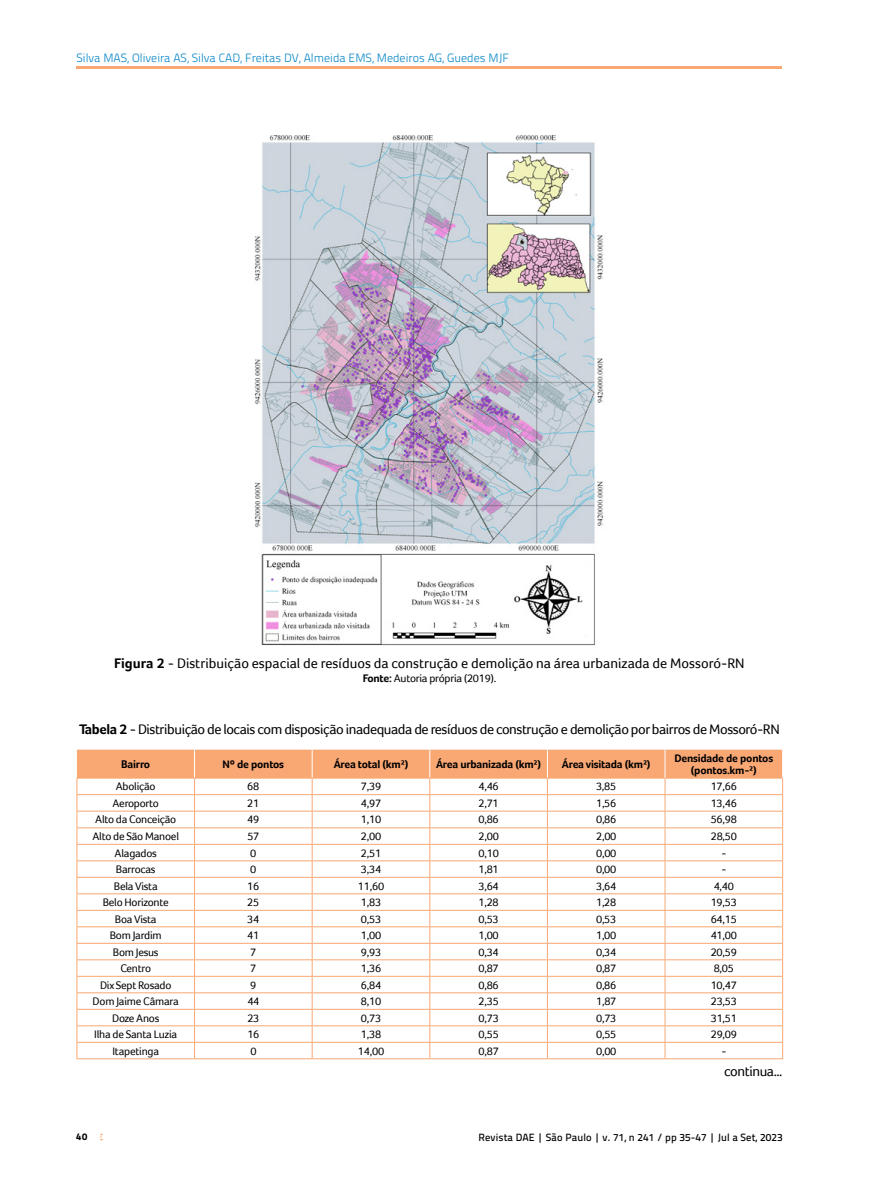
<style>
.page{position:relative;width:893px;height:1191px;background:#fff}
.page>*{position:absolute;margin:0;border:0;box-sizing:border-box;transform-origin:0 0}
.t1{font:14.25px "Foco";letter-spacing:-.03em;color:#000}
.t2{font:14.25px "Foco";color:#000}
.t3{font:300 12px "Titillium Text 22 L";color:#0083c6}
.t4{font:11.25px "Foco";letter-spacing:-.02em;color:#000}
.t5{font:700 11.25px/12px "Foco";letter-spacing:-.02em;color:#000;text-align:center}
.t6{font:500 10.5px "Titillium Text 22 L";letter-spacing:.01em;color:#000}
.t7{font:800 9.75px "Titillium Text 22 L";color:#000}
.s1{font-weight:700}
</style>
<div class="page">
<img style="left:254px;top:135px;width:349px;height:511px">
<hr style="left:430px;top:1058px;width:117px;height:1px;background:#f9a773">
<hr style="left:77px;top:1058px;width:118px;height:1px;background:#f9a773">
<hr style="left:195px;top:1058px;width:117px;height:1px;background:#f9a773">
<hr style="left:312px;top:1058px;width:118px;height:1px;background:#f9a773">
<hr style="left:547px;top:1058px;width:118px;height:1px;background:#f9a773">
<hr style="left:665px;top:1058px;width:118px;height:1px;background:#f9a773">
<svg style="left:77px;top:749px;width:706px;height:309px"></svg>
<hr style="left:77px;top:66px;width:705px;height:3px;background:#f9a773">
<p class="t3" style="left:77px;top:49px;width:434px">Silva MAS, Oliveira AS, Silva CAD, Freitas DV, Almeida EMS, Medeiros AG, Guedes MJF</p>
<p class="t2" style="left:114px;top:655px;width:632px"><span class="s1">Figura 2</span> - Distribuição espacial de resíduos da construção e demolição na área urbanizada de Mossoró-RN</p>
<p class="t4" style="left:363px;top:671px;width:135px"><span class="s1">Fonte:</span> Autoria própria (2019).</p>
<p class="t1" style="left:79px;top:721px;width:702px"><span class="s1">Tabela 2</span> - Distribuição de locais com disposição inadequada de resíduos de construção e demolição por bairros de Mossoró-RN</p>
<p class="t5" style="left:121px;top:758px;width:30px">Bairro</p>
<p class="t5" style="left:223px;top:758px;width:63px">Nº de pontos</p>
<p class="t5" style="left:334px;top:758px;width:76px">Área total (km²)</p>
<p class="t5" style="left:436px;top:758px;width:107px">Área urbanizada (km²)</p>
<p class="t5" style="left:562px;top:758px;width:90px">Área visitada (km²)</p>
<p class="t5" style="left:674px;top:752px;width:100px">Densidade de pontos (pontos.km-²)</p>
<p class="t4" style="left:116px;top:780px;width:41px">Abolição</p>
<p class="t4" style="left:247px;top:780px;width:14px">68</p>
<p class="t4" style="left:361px;top:780px;width:22px">7,39</p>
<p class="t4" style="left:478px;top:780px;width:22px">4,46</p>
<p class="t4" style="left:596px;top:780px;width:22px">3,85</p>
<p class="t4" style="left:711px;top:780px;width:28px">17,66</p>
<p class="t4" style="left:113px;top:796px;width:48px">Aeroporto</p>
<p class="t4" style="left:247px;top:796px;width:14px">21</p>
<p class="t4" style="left:361px;top:796px;width:22px">4,97</p>
<p class="t4" style="left:478px;top:796px;width:22px">2,71</p>
<p class="t4" style="left:596px;top:796px;width:22px">1,56</p>
<p class="t4" style="left:711px;top:796px;width:28px">13,46</p>
<p class="t4" style="left:95px;top:813px;width:83px">Alto da Conceição</p>
<p class="t4" style="left:247px;top:813px;width:14px">49</p>
<p class="t4" style="left:361px;top:813px;width:22px">1,10</p>
<p class="t4" style="left:478px;top:813px;width:22px">0,86</p>
<p class="t4" style="left:596px;top:813px;width:22px">0,86</p>
<p class="t4" style="left:711px;top:813px;width:28px">56,98</p>
<p class="t4" style="left:93px;top:829px;width:88px">Alto de São Manoel</p>
<p class="t4" style="left:247px;top:829px;width:14px">57</p>
<p class="t4" style="left:361px;top:829px;width:22px">2,00</p>
<p class="t4" style="left:478px;top:829px;width:22px">2,00</p>
<p class="t4" style="left:596px;top:829px;width:22px">2,00</p>
<p class="t4" style="left:711px;top:829px;width:28px">28,50</p>
<p class="t4" style="left:115px;top:846px;width:44px">Alagados</p>
<p class="t4" style="left:250px;top:846px;width:8px">0</p>
<p class="t4" style="left:361px;top:846px;width:22px">2,51</p>
<p class="t4" style="left:478px;top:846px;width:22px">0,10</p>
<p class="t4" style="left:596px;top:846px;width:22px">0,00</p>
<p class="t4" style="left:721px;top:846px;width:6px">-</p>
<p class="t4" style="left:116px;top:862px;width:41px">Barrocas</p>
<p class="t4" style="left:250px;top:862px;width:8px">0</p>
<p class="t4" style="left:361px;top:862px;width:22px">3,34</p>
<p class="t4" style="left:478px;top:862px;width:22px">1,81</p>
<p class="t4" style="left:596px;top:862px;width:22px">0,00</p>
<p class="t4" style="left:721px;top:862px;width:6px">-</p>
<p class="t4" style="left:114px;top:879px;width:45px">Bela Vista</p>
<p class="t4" style="left:247px;top:879px;width:14px">16</p>
<p class="t4" style="left:358px;top:879px;width:28px">11,60</p>
<p class="t4" style="left:478px;top:879px;width:22px">3,64</p>
<p class="t4" style="left:596px;top:879px;width:22px">3,64</p>
<p class="t4" style="left:714px;top:879px;width:22px">4,40</p>
<p class="t4" style="left:103px;top:895px;width:67px">Belo Horizonte</p>
<p class="t4" style="left:247px;top:895px;width:14px">25</p>
<p class="t4" style="left:361px;top:895px;width:22px">1,83</p>
<p class="t4" style="left:478px;top:895px;width:22px">1,28</p>
<p class="t4" style="left:596px;top:895px;width:22px">1,28</p>
<p class="t4" style="left:711px;top:895px;width:28px">19,53</p>
<p class="t4" style="left:115px;top:912px;width:43px">Boa Vista</p>
<p class="t4" style="left:247px;top:912px;width:14px">34</p>
<p class="t4" style="left:361px;top:912px;width:22px">0,53</p>
<p class="t4" style="left:478px;top:912px;width:22px">0,53</p>
<p class="t4" style="left:596px;top:912px;width:22px">0,53</p>
<p class="t4" style="left:711px;top:912px;width:28px">64,15</p>
<p class="t4" style="left:110px;top:928px;width:53px">Bom Jardim</p>
<p class="t4" style="left:247px;top:928px;width:14px">41</p>
<p class="t4" style="left:361px;top:928px;width:22px">1,00</p>
<p class="t4" style="left:478px;top:928px;width:22px">1,00</p>
<p class="t4" style="left:596px;top:928px;width:22px">1,00</p>
<p class="t4" style="left:711px;top:928px;width:28px">41,00</p>
<p class="t4" style="left:113px;top:945px;width:47px">Bom Jesus</p>
<p class="t4" style="left:250px;top:945px;width:8px">7</p>
<p class="t4" style="left:361px;top:945px;width:22px">9,93</p>
<p class="t4" style="left:478px;top:945px;width:22px">0,34</p>
<p class="t4" style="left:596px;top:945px;width:22px">0,34</p>
<p class="t4" style="left:711px;top:945px;width:28px">20,59</p>
<p class="t4" style="left:120px;top:961px;width:32px">Centro</p>
<p class="t4" style="left:250px;top:961px;width:8px">7</p>
<p class="t4" style="left:361px;top:961px;width:22px">1,36</p>
<p class="t4" style="left:478px;top:961px;width:22px">0,87</p>
<p class="t4" style="left:596px;top:961px;width:22px">0,87</p>
<p class="t4" style="left:714px;top:961px;width:22px">8,05</p>
<p class="t4" style="left:100px;top:978px;width:73px">Dix Sept Rosado</p>
<p class="t4" style="left:250px;top:978px;width:8px">9</p>
<p class="t4" style="left:361px;top:978px;width:22px">6,84</p>
<p class="t4" style="left:478px;top:978px;width:22px">0,86</p>
<p class="t4" style="left:596px;top:978px;width:22px">0,86</p>
<p class="t4" style="left:711px;top:978px;width:28px">10,47</p>
<p class="t4" style="left:93px;top:994px;width:88px">Dom Jaime Câmara</p>
<p class="t4" style="left:247px;top:994px;width:14px">44</p>
<p class="t4" style="left:361px;top:994px;width:22px">8,10</p>
<p class="t4" style="left:478px;top:994px;width:22px">2,35</p>
<p class="t4" style="left:596px;top:994px;width:22px">1,87</p>
<p class="t4" style="left:711px;top:994px;width:28px">23,53</p>
<p class="t4" style="left:112px;top:1011px;width:49px">Doze Anos</p>
<p class="t4" style="left:247px;top:1011px;width:14px">23</p>
<p class="t4" style="left:361px;top:1011px;width:22px">0,73</p>
<p class="t4" style="left:478px;top:1011px;width:22px">0,73</p>
<p class="t4" style="left:596px;top:1011px;width:22px">0,73</p>
<p class="t4" style="left:711px;top:1011px;width:28px">31,51</p>
<p class="t4" style="left:94px;top:1027px;width:85px">Ilha de Santa Luzia</p>
<p class="t4" style="left:247px;top:1027px;width:14px">16</p>
<p class="t4" style="left:361px;top:1027px;width:22px">1,38</p>
<p class="t4" style="left:478px;top:1027px;width:22px">0,55</p>
<p class="t4" style="left:596px;top:1027px;width:22px">0,55</p>
<p class="t4" style="left:711px;top:1027px;width:28px">29,09</p>
<p class="t4" style="left:113px;top:1044px;width:48px">Itapetinga</p>
<p class="t4" style="left:250px;top:1044px;width:8px">0</p>
<p class="t4" style="left:358px;top:1044px;width:28px">14,00</p>
<p class="t4" style="left:478px;top:1044px;width:22px">0,87</p>
<p class="t4" style="left:596px;top:1044px;width:22px">0,00</p>
<p class="t4" style="left:721px;top:1044px;width:6px">-</p>
<p class="t1" style="left:724px;top:1063px;width:60px">continua...</p>
<p class="t7" style="left:76px;top:1129px;width:13px">40</p>
<p class="t6" style="left:478px;top:1129px;width:306px">Revista DAE | São Paulo | v. 71, n 241 / pp 35-47 | Jul a Set, 2023</p>
</div>
